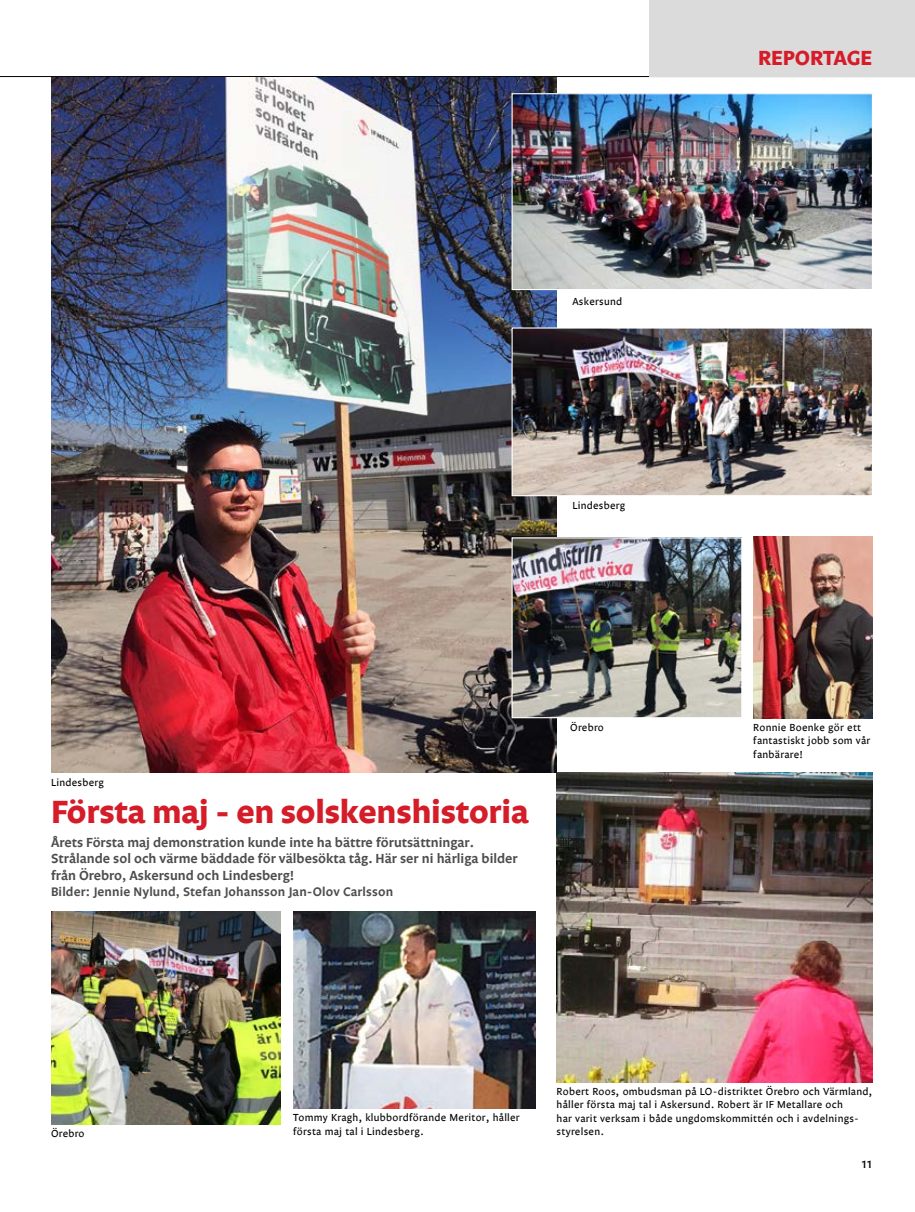
<style>
.page{position:relative;width:915px;height:1212px;background:#fff}
.page>*{position:absolute;margin:0;border:0;box-sizing:border-box;transform-origin:0 0}
.t1{font:700 33px "Legato";letter-spacing:-.005em;color:#d51c29}
.t2{font:700 21px "Legato";letter-spacing:-.005em;color:#d51c29}
.t3{font:600 13.5px/16.5px "Legato LF";color:#4d4d4c}
.t4{font:13.5px "Legato";color:#000}
.t5{font:600 12.75px "Legato";letter-spacing:.01em;color:#4d4d4c}
.t6{font:10.5px/13.5px "Legato";letter-spacing:.025em;color:#000}
</style>
<div class="page">
<hr style="left:0;top:76px;width:914px;height:1px;background:#000">
<div style="left:648px;top:0;width:266px;height:76px;background:#dbdbdc"></div>
<img style="left:556px;top:773px;width:316px;height:309px">
<img style="left:51px;top:78px;width:505px;height:695px">
<img style="left:513px;top:95px;width:357px;height:193px">
<div style="left:511px;top:93px;width:361px;height:197px;border:1px solid #fff"></div>
<img style="left:293px;top:911px;width:242px;height:197px">
<img style="left:51px;top:911px;width:230px;height:213px">
<img style="left:513px;top:329px;width:357px;height:165px">
<div style="left:511px;top:327px;width:361px;height:169px;border:1px solid #fff"></div>
<img style="left:513px;top:539px;width:227px;height:177px">
<div style="left:511px;top:537px;width:231px;height:181px;border:1px solid #fff"></div>
<img style="left:753px;top:537px;width:119px;height:181px">
<h2 class="t2" style="left:757px;top:45px;width:116px">REPORTAGE</h2>
<p class="t6" style="left:572px;top:295px;width:51px">Askersund</p>
<p class="t6" style="left:572px;top:499px;width:54px">Lindesberg</p>
<p class="t6" style="left:51px;top:776px;width:54px">Lindesberg</p>
<h1 class="t1" style="left:51px;top:792px;width:479px">Första maj - en solskenshistoria</h1>
<p class="t3" style="left:51px;top:835px;width:468px">Årets Första maj demonstration kunde inte ha bättre förutsättningar.<br>Strålande sol och värme bäddade för välbesökta tåg. Här ser ni härliga bilder från Örebro, Askersund och Lindesberg!</p>
<p class="t5" style="left:51px;top:885px;width:343px">Bilder: Jennie Nylund, Stefan Johansson Jan-Olov Carlsson</p>
<p class="t6" style="left:570px;top:721px;width:35px">Örebro</p>
<p class="t6" style="left:753px;top:721px;width:119px">Ronnie Boenke gör ett fantastiskt jobb som vår fanbärare!</p>
<p class="t6" style="left:293px;top:1111px;width:228px">Tommy Kragh, klubbordförande Meritor, håller</p>
<p class="t6" style="left:51px;top:1127px;width:35px">Örebro</p>
<p class="t6" style="left:293px;top:1125px;width:132px">första maj tal i Lindesberg.</p>
<p class="t6" style="left:556px;top:1085px;width:317px">Robert Roos, ombudsman på LO-distriktet Örebro och Värmland, håller första maj tal i Askersund. Robert är IF Metallare och<br>har varit verksam i både ungdomskommittén och i avdelnings&shy;styrelsen.</p>
<p class="t4" style="left:861px;top:1156px;width:13px">11</p>
</div>
